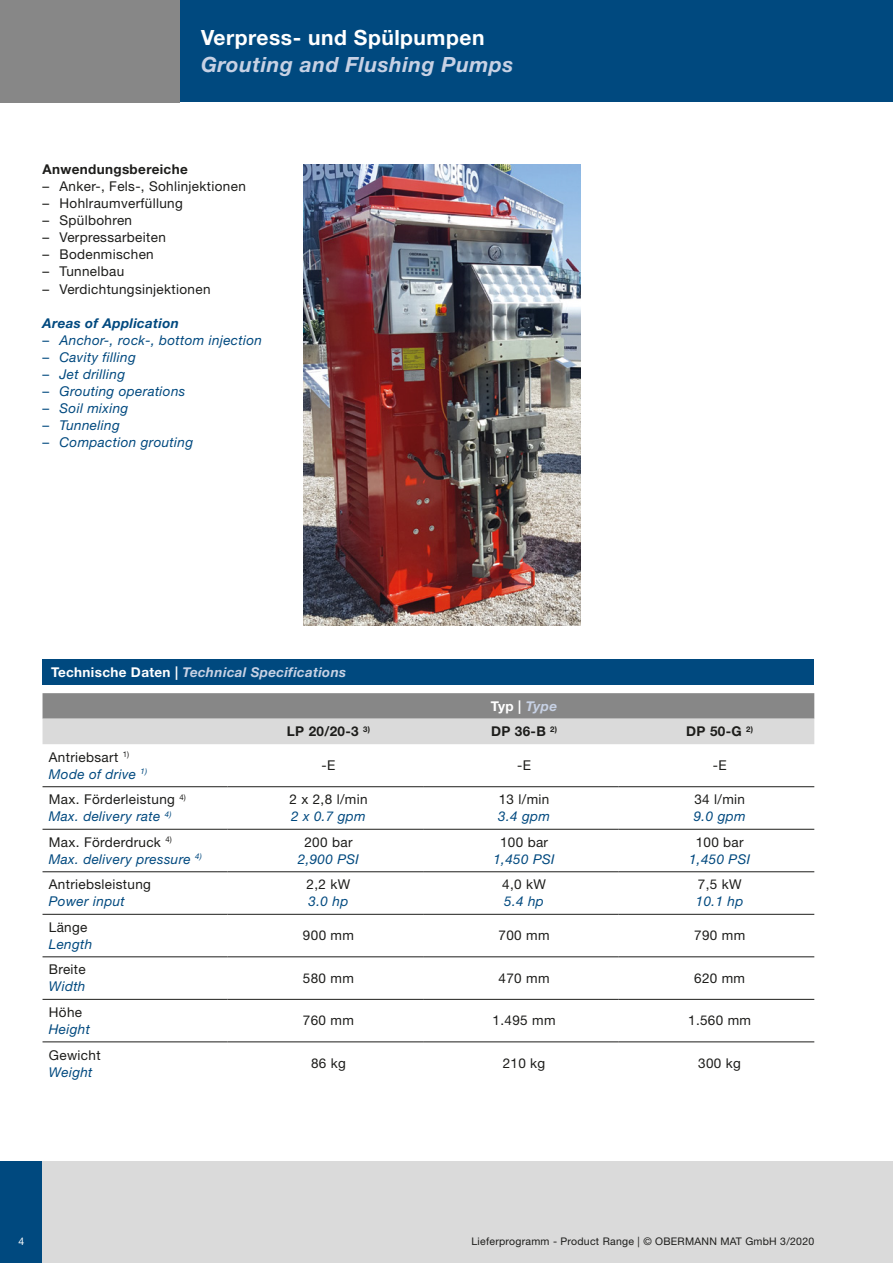
<style>
.page{position:relative;width:893px;height:1263px;background:#fff}
.page>*{position:absolute;margin:0;border:0;box-sizing:border-box;transform-origin:0 0}
.t1{font:italic 700 21px "Helvetica Neue LT Std";letter-spacing:.025em;color:#c7d1e4}
.t2{font:700 21px "Helvetica Neue LT Std";letter-spacing:.025em;color:#fff}
.t3{font:13.5px/17px "Helvetica Neue LT Std";letter-spacing:.025em;color:#1d1d1b}
.t4{font:italic 13.5px/17px "Helvetica Neue LT Std";letter-spacing:.025em;color:#00497f}
.t5{font:700 13.5px "Helvetica Neue LT Std";letter-spacing:.025em;color:#1d1d1b}
.t6{font:italic 700 13.5px "Helvetica Neue LT Std";letter-spacing:.025em;color:#c7d1e4}
.t7{font:italic 700 13.5px "Helvetica Neue LT Std";letter-spacing:.025em;color:#00497f}
.t8{font:700 13.5px "Helvetica Neue LT Std";color:#fff}
.t9{font:10.5px "Helvetica Neue LT Std";letter-spacing:.025em;color:#1d1d1b}
.t10{font:10.5px "Helvetica Neue LT Std";color:#fff}
.s1{font-style:normal}
.s2{font-style:normal;color:#fff}
.s3{font-style:italic;color:#c7d1e4}
.s4{font-style:italic;color:#00497f}
.s5{font-style:normal;color:#1d1d1b}
</style>
<div class="page">
<div style="left:0;top:1161px;width:43px;height:102px;background:#00497f"></div>
<div style="left:43px;top:1161px;width:850px;height:102px;background:#dadada"></div>
<div style="left:180px;top:0;width:713px;height:102px;background:#00497f"></div>
<div style="left:0;top:0;width:180px;height:102px;background:#878787"></div>
<svg style="left:43px;top:693px;width:771px;height:51px;background:#b1b1b1"></svg>
<hr style="left:43px;top:786px;width:184px;height:1px;background:#1d1d1b">
<hr style="left:227px;top:786px;width:196px;height:1px;background:#1d1d1b">
<hr style="left:423px;top:786px;width:196px;height:1px;background:#1d1d1b">
<hr style="left:619px;top:786px;width:195px;height:1px;background:#1d1d1b">
<hr style="left:43px;top:829px;width:184px;height:1px;background:#1d1d1b">
<hr style="left:227px;top:829px;width:196px;height:1px;background:#1d1d1b">
<hr style="left:423px;top:829px;width:196px;height:1px;background:#1d1d1b">
<hr style="left:619px;top:829px;width:195px;height:1px;background:#1d1d1b">
<hr style="left:43px;top:871px;width:184px;height:1px;background:#1d1d1b">
<hr style="left:227px;top:871px;width:196px;height:1px;background:#1d1d1b">
<hr style="left:423px;top:871px;width:196px;height:1px;background:#1d1d1b">
<hr style="left:619px;top:871px;width:195px;height:1px;background:#1d1d1b">
<hr style="left:43px;top:914px;width:184px;height:1px;background:#1d1d1b">
<hr style="left:227px;top:914px;width:196px;height:1px;background:#1d1d1b">
<hr style="left:423px;top:914px;width:196px;height:1px;background:#1d1d1b">
<hr style="left:619px;top:914px;width:195px;height:1px;background:#1d1d1b">
<hr style="left:43px;top:956px;width:184px;height:1px;background:#1d1d1b">
<hr style="left:227px;top:956px;width:196px;height:1px;background:#1d1d1b">
<hr style="left:423px;top:956px;width:196px;height:1px;background:#1d1d1b">
<hr style="left:619px;top:956px;width:195px;height:1px;background:#1d1d1b">
<hr style="left:43px;top:999px;width:184px;height:1px;background:#1d1d1b">
<hr style="left:227px;top:999px;width:196px;height:1px;background:#1d1d1b">
<hr style="left:423px;top:999px;width:196px;height:1px;background:#1d1d1b">
<hr style="left:619px;top:999px;width:195px;height:1px;background:#1d1d1b">
<hr style="left:43px;top:1041px;width:184px;height:1px;background:#1d1d1b">
<hr style="left:227px;top:1041px;width:196px;height:1px;background:#1d1d1b">
<hr style="left:423px;top:1041px;width:196px;height:1px;background:#1d1d1b">
<hr style="left:619px;top:1041px;width:195px;height:1px;background:#1d1d1b">
<div style="left:43px;top:659px;width:771px;height:26px;background:#00497f"></div>
<img style="left:303px;top:165px;width:277px;height:460px">
<h1 class="t2" style="left:201px;top:24px;width:285px">Verpress- und Spülpumpen</h1>
<h1 class="t1" style="left:201px;top:51px;width:314px">Grouting and Flushing Pumps</h1>
<p class="t5" style="left:43px;top:161px;width:147px">Anwendungsbereiche</p>
<p class="t3" style="left:43px;top:178px;width:205px">– Anker-, Fels-, Sohlinjektionen</p>
<p class="t3" style="left:43px;top:195px;width:142px">– Hohlraumverfüllung</p>
<p class="t3" style="left:43px;top:212px;width:91px">– Spülbohren</p>
<p class="t3" style="left:43px;top:229px;width:125px">– Verpressarbeiten</p>
<p class="t3" style="left:43px;top:246px;width:113px">– Bodenmischen</p>
<p class="t3" style="left:43px;top:263px;width:83px">– Tunnelbau</p>
<p class="t3" style="left:43px;top:280px;width:169px">– Verdichtungsinjektionen</p>
<p class="t7" style="left:43px;top:314px;width:138px">Areas of Application</p>
<p class="t4" style="left:43px;top:331px;width:221px"><span class="s1">–</span> Anchor-, rock-, bottom injection</p>
<p class="t4" style="left:43px;top:348px;width:95px"><span class="s1">–</span> Cavity filling</p>
<p class="t4" style="left:43px;top:365px;width:84px"><span class="s1">–</span> Jet drilling</p>
<p class="t4" style="left:43px;top:382px;width:144px"><span class="s1">–</span> Grouting operations</p>
<p class="t4" style="left:43px;top:399px;width:87px"><span class="s1">–</span> Soil mixing</p>
<p class="t4" style="left:43px;top:416px;width:79px"><span class="s1">–</span> Tunneling</p>
<p class="t4" style="left:43px;top:433px;width:152px"><span class="s1">–</span> Compaction grouting</p>
<p class="t6" style="left:51px;top:663px;width:297px"><span class="s2">Technische Daten |</span> Technical Specifications</p>
<p class="t8" style="left:491px;top:698px;width:68px">Typ | <span class="s3">Type</span></p>
<p class="t5" style="left:287px;top:723px;width:85px">LP 20/20-3 <sup>3)</sup></p>
<p class="t5" style="left:491px;top:723px;width:68px">DP 36-B <sup>2)</sup></p>
<p class="t5" style="left:686px;top:723px;width:68px">DP 50-G <sup>2)</sup></p>
<p class="t3" style="left:49px;top:748px;width:100px">Antriebsart <sup>1)<br></sup><span class="s4">Mode of drive</span> <sup>1)</sup></p>
<p class="t3" style="left:322px;top:757px;width:15px">-E</p>
<p class="t3" style="left:517px;top:757px;width:15px">-E</p>
<p class="t3" style="left:713px;top:757px;width:15px">-E</p>
<p class="t3" style="left:49px;top:791px;width:139px">Max. Förderleistung <sup>4)<br></sup><span class="s4">Max. delivery rate</span> <sup>4)</sup></p>
<p class="t3" style="left:289px;top:791px;width:80px">2 x 2,8 l/min</p>
<p class="t3" style="left:499px;top:791px;width:52px">13 l/min</p>
<p class="t4" style="left:498px;top:808px;width:53px">3.4 gpm</p>
<p class="t3" style="left:694px;top:791px;width:52px">34 l/min</p>
<p class="t4" style="left:694px;top:808px;width:53px">9.0 gpm</p>
<p class="t4" style="left:291px;top:808px;width:76px">2 x 0.7 gpm</p>
<p class="t4" style="left:49px;top:833px;width:154px"><span class="s5">Max. Förderdruck</span> <sup>4)<br></sup>Max. delivery pressure <sup>4)</sup></p>
<p class="t3" style="left:304px;top:833px;width:50px">200 bar</p>
<p class="t4" style="left:298px;top:850px;width:63px">2,900 PSI</p>
<p class="t3" style="left:500px;top:833px;width:50px">100 bar</p>
<p class="t4" style="left:493px;top:850px;width:63px">1,450 PSI</p>
<p class="t3" style="left:696px;top:833px;width:50px">100 bar</p>
<p class="t4" style="left:689px;top:850px;width:63px">1,450 PSI</p>
<p class="t3" style="left:49px;top:876px;width:104px">Antriebsleistung</p>
<p class="t4" style="left:49px;top:893px;width:77px">Power input</p>
<p class="t3" style="left:307px;top:876px;width:45px">2,2 kW</p>
<p class="t4" style="left:309px;top:893px;width:41px">3.0 hp</p>
<p class="t3" style="left:502px;top:876px;width:45px">4,0 kW</p>
<p class="t4" style="left:504px;top:893px;width:41px">5.4 hp</p>
<p class="t3" style="left:698px;top:876px;width:45px">7,5 kW</p>
<p class="t4" style="left:696px;top:893px;width:49px">10.1 hp</p>
<p class="t3" style="left:49px;top:918px;width:40px">Länge</p>
<p class="t4" style="left:49px;top:935px;width:45px">Length</p>
<p class="t3" style="left:49px;top:961px;width:38px">Breite</p>
<p class="t4" style="left:49px;top:978px;width:38px">Width</p>
<p class="t3" style="left:49px;top:1003px;width:35px">Höhe</p>
<p class="t4" style="left:49px;top:1020px;width:43px">Height</p>
<p class="t3" style="left:49px;top:1046px;width:53px">Gewicht</p>
<p class="t4" style="left:49px;top:1063px;width:45px">Weight</p>
<p class="t3" style="left:303px;top:927px;width:52px">900 mm</p>
<p class="t3" style="left:499px;top:927px;width:52px">700 mm</p>
<p class="t3" style="left:694px;top:927px;width:52px">790 mm</p>
<p class="t3" style="left:303px;top:969px;width:52px">580 mm</p>
<p class="t3" style="left:499px;top:969px;width:52px">470 mm</p>
<p class="t3" style="left:694px;top:969px;width:52px">620 mm</p>
<p class="t3" style="left:303px;top:1012px;width:52px">760 mm</p>
<p class="t3" style="left:493px;top:1012px;width:64px">1.495 mm</p>
<p class="t3" style="left:688px;top:1012px;width:64px">1.560 mm</p>
<p class="t3" style="left:311px;top:1055px;width:36px">86 kg</p>
<p class="t3" style="left:503px;top:1055px;width:44px">210 kg</p>
<p class="t3" style="left:698px;top:1055px;width:44px">300 kg</p>
<p class="t10" style="left:18px;top:1235px;width:7px">4</p>
<p class="t9" style="left:471px;top:1235px;width:344px">Lieferprogramm - Product Range | © OBERMANN MAT GmbH 3/2020</p>
</div>
